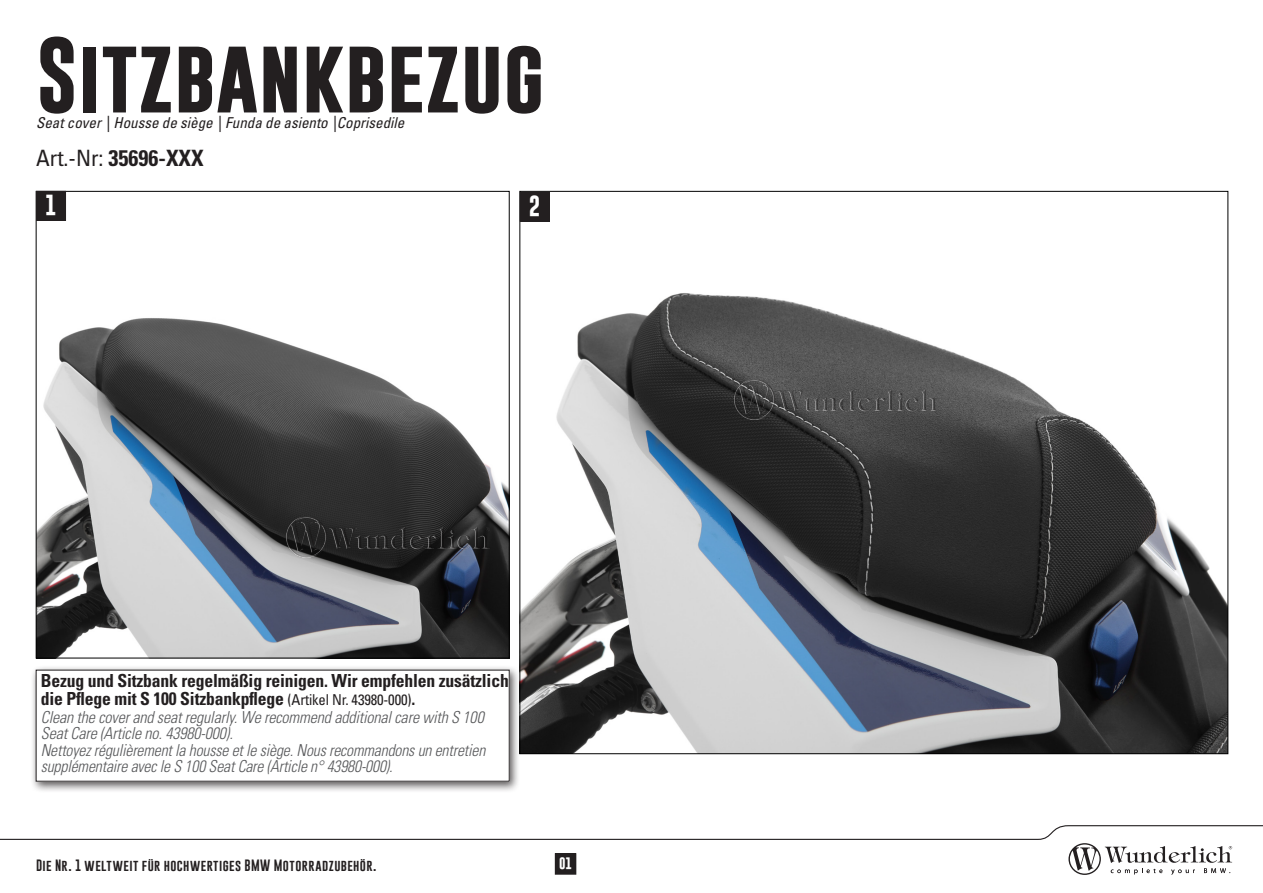
<style>
.page{position:relative;width:1263px;height:893px;background:#fff}
.page>*{position:absolute;margin:0;border:0;box-sizing:border-box;transform-origin:0 0}
.t1{font:700 76.5px "Gobold";color:#231f20}
.t2{font:700 condensed 22.5px "Univers LT Std";color:#231f20}
.t3{font:700 21px "Gobold";color:#fff}
.BU{font:700 condensed 18px/18px "Univers LT Std";letter-spacing:-.01em;color:#231f20}
.BU-2{font:italic 300 condensed 16.5px/16.5px "Univers LT Std";letter-spacing:-.01em;color:#57585a;scale:.96 1}
.BU-3{font:italic 300 condensed 16.5px/16.5px "Univers LT Std";letter-spacing:-.01em;color:#57585a}
.t4{font:italic condensed 15px "Univers LT Std";color:#231f20}
.t5{font:12px "Gobold";letter-spacing:.035em;color:#231f20}
.t6{font:700 12px "Gobold";color:#fff}
.s1{font-weight:400}
.s2{font-weight:400;font-size:15px}
</style>
<div class="page">
<svg style="left:0;top:825px;width:1263px;height:50px"></svg>
<img style="left:521px;top:221px;width:705px;height:531px">
<img style="left:38px;top:318px;width:470px;height:338px">
<div style="left:555px;top:854px;width:21px;height:20px;background:#231f20"></div>
<div style="left:555px;top:853px;width:21px;height:21px;border:1px solid #231f20"></div>
<div style="left:37px;top:191px;width:29px;height:29px;background:#231f20"></div>
<div style="left:36px;top:191px;width:30px;height:30px;border:1px solid #231f20"></div>
<div style="left:520px;top:192px;width:29px;height:29px;background:#231f20"></div>
<div style="left:520px;top:192px;width:30px;height:29px;border:1px solid #231f20"></div>
<div style="left:31px;top:664px;width:490px;height:129px;background:#231f20;opacity:.75"></div>
<div style="left:36px;top:670px;width:473px;height:111px;background:#fff"></div>
<img style="left:287px;top:516px;width:206px;height:41px">
<img style="left:734px;top:379px;width:206px;height:41px">
<p class="t1" style="left:36px;top:25px;width:510px">SITZBANKBEZUG</p>
<p class="t4" style="left:36px;top:113px;width:370px">Seat cover | Housse de siège | Funda de asiento |Coprisedile</p>
<p class="t2" style="left:36px;top:144px;width:169px"><span class="s1">Art.-Nr:</span> 35696-XXX</p>
<p class="t3" style="left:45px;top:191px;width:13px">1</p>
<p class="t3" style="left:529px;top:192px;width:13px">2</p>
<p class="BU" style="left:41px;top:671px;width:469px">Bezug und Sitzbank regelmäßig reinigen. Wir empfehlen zusätzlich die Pflege mit S 100 Sitzbankpflege <span class="s2">(Artikel Nr. 43980-000)</span>.</p>
<p class="BU-3" style="left:41px;top:709px;width:445px">Clean the cover and seat regularly. We recommend additional care with S 100<br>Seat Care (Article no. 43980-000).</p>
<p class="BU-2" style="left:41px;top:742px;width:465px">Nettoyez régulièrement la housse et le siège. Nous recommandons un entretien supplémentaire avec le S 100 Seat Care (Article n° 43980-000).</p>
<p class="t5" style="left:36px;top:858px;width:342px">Die Nr. 1 weltweit für hochwertiges BMW Motorradzubehör.</p>
<p class="t6" style="left:559px;top:855px;width:15px">01</p>
</div>
